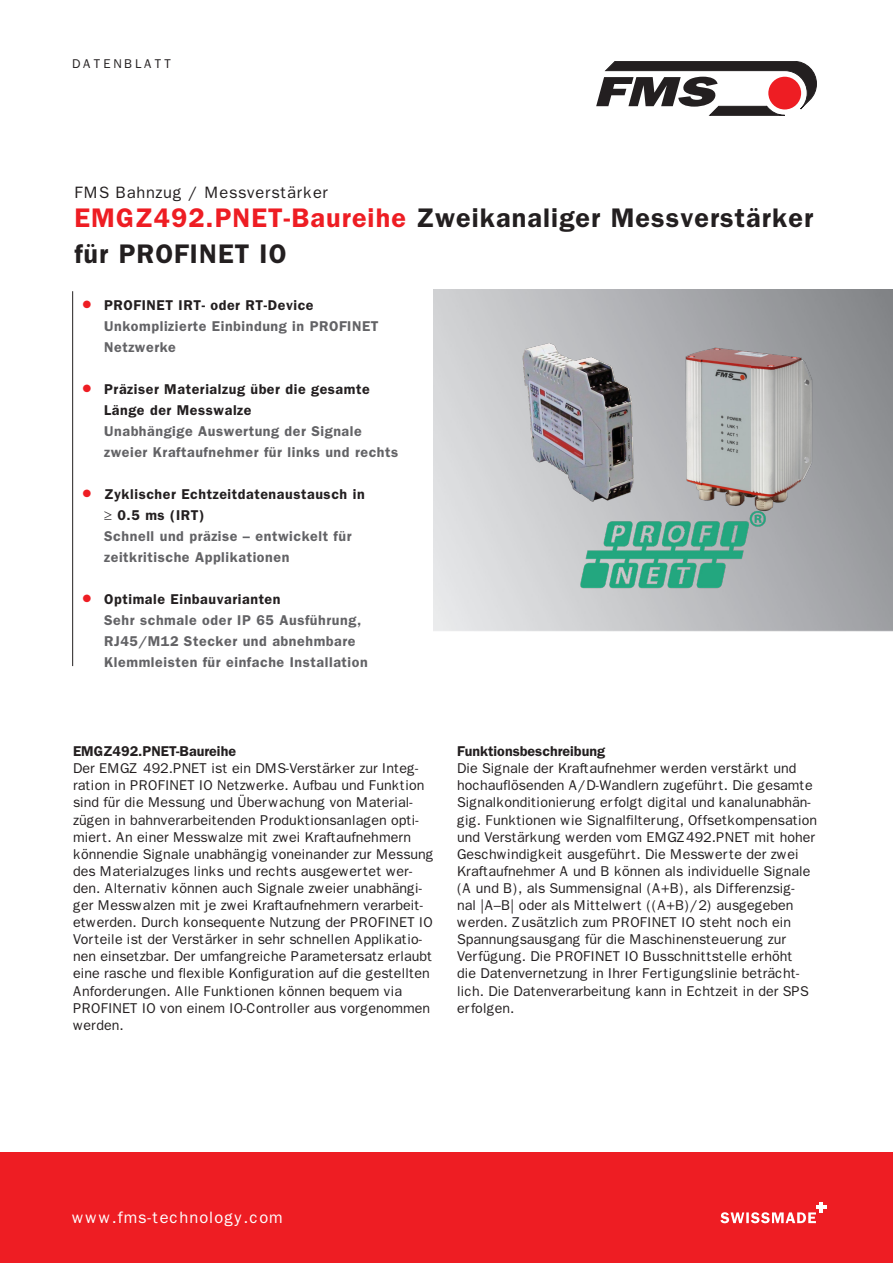
<style>
.page{position:relative;width:893px;height:1263px;background:#fff}
.page>*{position:absolute;margin:0;border:0;box-sizing:border-box;transform-origin:0 0}
.Head_demi_18p__Grund{font:600 27px/36px "Franklin Gothic";letter-spacing:.04em;color:#231f20}
.Head_demi_16__8{font:16.5px "Franklin Gothic";letter-spacing:.04em;color:#231f20}
.AdresseWWW_heavy_10{font:16.5px "Franklin Gothic";letter-spacing:.06em;color:#fff}
.t1{font:14.25px/17.1px "Franklin Gothic";color:#231f20}
.Benefits_demi_grau_9{font:600 14.25px/21px "Franklin Gothic";letter-spacing:.04em;color:#636366}
.Benefits_demi_schwar{font:600 14.25px/21px "Franklin Gothic";letter-spacing:.04em;color:#231f20}
.Benefits_demi_schwar-2{font:600 14.25px "Franklin Gothic";color:#231f20}
.Rubrik_demi_8_5__8{font:12.75px "Franklin Gothic";letter-spacing:.2em;color:#231f20}
.s1{color:#ee1d23}
</style>
<div class="page">
<hr style="left:72px;top:291px;width:1px;height:375px;background:#231f20">
<svg style="left:596px;top:61px;width:221px;height:54px"></svg>
<div style="left:0;top:1152px;width:893px;height:111px;background:#ee1d23"></div>
<hr style="left:816px;top:1205px;width:11px;height:4px;background:#fff">
<svg style="left:720px;top:1202px;width:103px;height:21px"></svg>
<img style="left:484px;top:327px;width:379px;height:282px">
<p class="Rubrik_demi_8_5__8" style="left:72px;top:57px;width:100px">DATENBLATT</p>
<p class="Head_demi_16__8" style="left:74px;top:183px;width:255px">FMS Bahnzug / Messverstärker</p>
<p class="Head_demi_18p__Grund" style="left:74px;top:199px;width:740px"><span class="s1">EMGZ492.PNET-Baureihe</span> Zweikanaliger Messverstärker für PROFINET IO</p>
<p class="Benefits_demi_schwar" style="left:83px;top:294px;width:232px"><span class="s1">●</span> PROFINET IRT- oder RT-Device</p>
<p class="Benefits_demi_grau_9" style="left:104px;top:315px;width:276px">Unkomplizierte Einbindung in PROFINET<br>Netzwerke</p>
<p class="Benefits_demi_schwar" style="left:104px;top:378px;width:267px;text-indent:-21px"><span class="s1">●</span> Präziser Materialzug über die gesamte<br>Länge der Messwalze</p>
<p class="Benefits_demi_grau_9" style="left:104px;top:420px;width:296px">Unabhängige Auswertung der Signale zweier Kraftaufnehmer für links und rechts</p>
<p class="Benefits_demi_schwar" style="left:104px;top:483px;width:262px;text-indent:-21px"><span class="s1">●</span> Zyklischer Echtzeitdatenaustausch in ≥ 0.5 ms (IRT)</p>
<p class="Benefits_demi_grau_9" style="left:104px;top:525px;width:249px">Schnell und präzise – entwickelt für zeitkritische Applikationen</p>
<p class="Benefits_demi_schwar" style="left:83px;top:588px;width:199px"><span class="s1">●</span> Optimale Einbauvarianten</p>
<p class="Benefits_demi_grau_9" style="left:104px;top:609px;width:259px">Sehr schmale oder IP 65 Ausführung,</p>
<p class="Benefits_demi_grau_9" style="left:104px;top:630px;width:253px">RJ45/M12 Stecker und abnehmbare</p>
<p class="Benefits_demi_grau_9" style="left:104px;top:651px;width:265px">Klemmleisten für einfache Installation</p>
<p class="Benefits_demi_schwar-2" style="left:73px;top:743px;width:165px">EMGZ492.PNET-Baureihe</p>
<p class="t1" style="left:73px;top:760px;width:362px">Der EMGZ 492.PNET ist ein DMS-Verstärker zur Integ&shy;ration in PROFINET IO Netzwerke. Aufbau und Funktion sind für die Messung und Überwachung von Material&shy;zügen in bahnverarbeitenden Produktionsanlagen opti&shy;miert. An einer Messwalze mit zwei Kraftaufnehmern könnendie Signale unabhängig voneinander zur Messung des Materialzuges links und rechts ausgewertet wer&shy;den. Alternativ können auch Signale zweier unabhängi&shy;ger Messwalzen mit je zwei Kraftaufnehmern verarbeit&shy;etwerden. Durch konsequente Nutzung der PROFINET IO Vorteile ist der Verstärker in sehr schnellen Applikatio&shy;nen einsetzbar. Der umfangreiche Parametersatz erlaubt eine rasche und flexible Konfiguration auf die gestellten Anforderungen. Alle Funktionen können bequem via PROFINET IO von einem IO-Controller aus vorgenommen werden.</p>
<p class="Benefits_demi_schwar-2" style="left:457px;top:743px;width:149px">Funktionsbeschreibung</p>
<p class="t1" style="left:457px;top:760px;width:357px">Die Signale der Kraftaufnehmer werden verstärkt und hochauflösenden A/D-Wandlern zugeführt. Die gesamte</p>
<p class="t1" style="left:457px;top:794px;width:362px">Signalkonditionierung erfolgt digital und kanalunabhän&shy;gig. Funktionen wie Signalfilterung, Offsetkompensation und Verstärkung werden vom EMGZ492.PNET mit hoher Geschwindigkeit ausgeführt. Die Messwerte der zwei Kraftaufnehmer A und B können als individuelle Signale (A und B), als Summensignal (A+B), als Differenzsig&shy;nal |A–B| oder als Mittelwert ((A+B)/2) ausgegeben werden. Zusätzlich zum PROFINET IO steht noch ein Spannungsausgang für die Maschinensteuerung zur Verfügung. Die PROFINET IO Busschnittstelle erhöht<br>die Datenvernetzung in Ihrer Fertigungslinie beträcht&shy;lich. Die Datenverarbeitung kann in Echtzeit in der SPS erfolgen.</p>
<p class="AdresseWWW_heavy_10" style="left:72px;top:1208px;width:212px">www.fms-technology.com</p>
</div>
